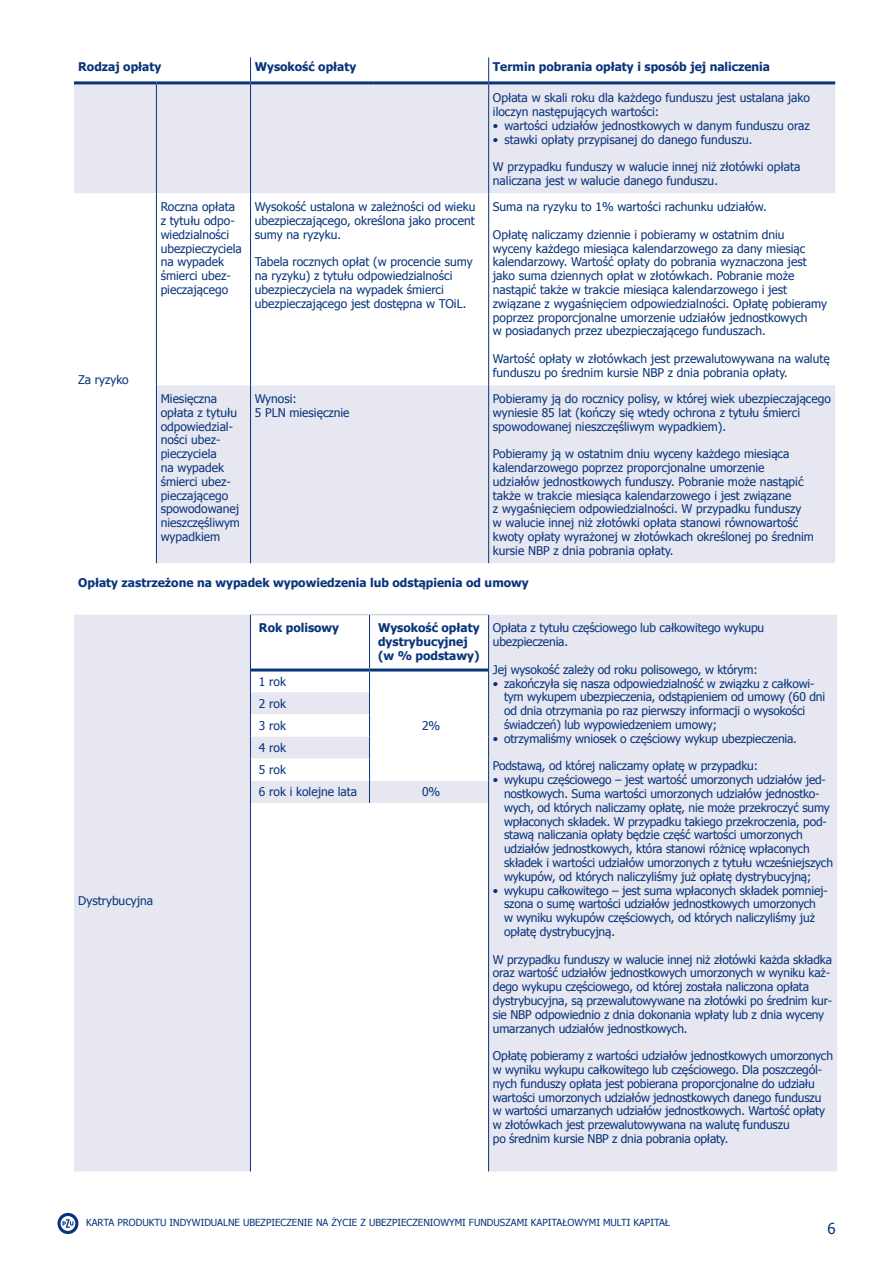
<style>
.page{position:relative;width:893px;height:1263px;background:#fff}
.page>*{position:absolute;margin:0;border:0;box-sizing:border-box;transform-origin:0 0}
.t1{font:15px "Tahoma";color:#08347b}
._6__TEKST_TABELI_KAR{font:12px/13.8px "Tahoma";letter-spacing:-.01em;color:#08347b}
._6__TEKST_TABELI_KAR-2{font:700 12px/13.8px "Tahoma";color:#08347b}
.t2{font:9.75px "Tahoma";color:#08347b}
</style>
<div class="page">
<svg style="left:57px;top:1213px;width:21px;height:21px"></svg>
<div style="left:74px;top:84px;width:761px;height:109px;background:#e6e7f1"></div>
<svg style="left:155px;top:193px;width:680px;height:371px"></svg>
<hr style="left:156px;top:84px;width:1px;height:109px;background:#08347b">
<hr style="left:250px;top:84px;width:1px;height:109px;background:#08347b">
<hr style="left:488px;top:84px;width:1px;height:109px;background:#08347b">
<hr style="left:156px;top:193px;width:1px;height:192px;background:#08347b">
<hr style="left:250px;top:193px;width:1px;height:192px;background:#08347b">
<hr style="left:488px;top:193px;width:1px;height:192px;background:#08347b">
<hr style="left:156px;top:385px;width:1px;height:178px;background:#08347b">
<hr style="left:250px;top:385px;width:1px;height:178px;background:#08347b">
<hr style="left:488px;top:385px;width:1px;height:178px;background:#08347b">
<svg style="left:250px;top:57px;width:1px;height:24px"></svg>
<svg style="left:488px;top:57px;width:1px;height:24px"></svg>
<hr style="left:74px;top:81px;width:82px;height:3px;background:#08347b">
<hr style="left:156px;top:81px;width:95px;height:3px;background:#08347b">
<hr style="left:251px;top:81px;width:123px;height:3px;background:#08347b">
<hr style="left:374px;top:81px;width:115px;height:3px;background:#08347b">
<hr style="left:489px;top:81px;width:346px;height:3px;background:#08347b">
<div style="left:74px;top:615px;width:763px;height:556px;background:#e6e7f1"></div>
<svg style="left:251px;top:803px;width:237px;height:368px"></svg>
<hr style="left:250px;top:614px;width:119px;height:1px;background:#bdc0da">
<hr style="left:369px;top:614px;width:120px;height:1px;background:#bdc0da">
<svg style="left:250px;top:615px;width:239px;height:188px"></svg>
<hr style="left:250px;top:803px;width:1px;height:368px;background:#08347b">
<hr style="left:488px;top:803px;width:1px;height:368px;background:#08347b">
<hr style="left:251px;top:668px;width:118px;height:3px;background:#08347b">
<hr style="left:369px;top:668px;width:119px;height:3px;background:#08347b">
<p class="_6__TEKST_TABELI_KAR-2" style="left:78px;top:59px;width:85px">Rodzaj opłaty</p>
<p class="_6__TEKST_TABELI_KAR-2" style="left:255px;top:59px;width:103px">Wysokość opłaty</p>
<p class="_6__TEKST_TABELI_KAR-2" style="left:493px;top:59px;width:279px">Termin pobrania opłaty i sposób jej naliczenia</p>
<p class="_6__TEKST_TABELI_KAR" style="left:493px;top:90px;width:318px">Opłata w skali roku dla każdego funduszu jest ustalana jako iloczyn następujących wartości:</p>
<p class="_6__TEKST_TABELI_KAR" style="left:493px;top:118px;width:318px">• wartości udziałów jednostkowych w danym funduszu oraz</p>
<p class="_6__TEKST_TABELI_KAR" style="left:493px;top:132px;width:261px">• stawki opłaty przypisanej do danego funduszu.</p>
<p class="_6__TEKST_TABELI_KAR" style="left:493px;top:159px;width:309px">W przypadku funduszy w walucie innej niż złotówki opłata naliczana jest w walucie danego funduszu.</p>
<p class="_6__TEKST_TABELI_KAR" style="left:78px;top:372px;width:52px">Za ryzyko</p>
<p class="_6__TEKST_TABELI_KAR" style="left:161px;top:199px;width:83px">Roczna opłata z tytułu odpo&shy;wiedzialności ubezpieczyciela na wypadek śmierci ubez&shy;pieczającego</p>
<p class="_6__TEKST_TABELI_KAR" style="left:255px;top:199px;width:222px;text-align:justify">Wysokość ustalona w zależności od wieku ubezpieczającego, określona jako procent sumy na ryzyku.</p>
<p class="_6__TEKST_TABELI_KAR" style="left:255px;top:254px;width:219px">Tabela rocznych opłat (w procencie sumy na ryzyku) z tytułu odpowiedzialności ubezpieczyciela na wypadek śmierci ubezpieczającego jest dostępna w TOiL.</p>
<p class="_6__TEKST_TABELI_KAR" style="left:493px;top:199px;width:276px">Suma na ryzyku to 1% wartości rachunku udziałów.</p>
<p class="_6__TEKST_TABELI_KAR" style="left:493px;top:227px;width:336px">Opłatę naliczamy dziennie i pobieramy w ostatnim dniu<br>wyceny każdego miesiąca kalendarzowego za dany miesiąc kalendarzowy. Wartość opłaty do pobrania wyznaczona jest jako suma dziennych opłat w złotówkach. Pobranie może nastąpić także w trakcie miesiąca kalendarzowego i jest związane z wygaśnięciem odpowiedzialności. Opłatę pobieramy poprzez proporcjonalne umorzenie udziałów jednostkowych<br>w posiadanych przez ubezpieczającego funduszach.</p>
<p class="_6__TEKST_TABELI_KAR" style="left:493px;top:351px;width:338px">Wartość opłaty w złotówkach jest przewalutowywana na walutę funduszu po średnim kursie NBP z dnia pobrania opłaty.</p>
<p class="_6__TEKST_TABELI_KAR" style="left:493px;top:391px;width:340px">Pobieramy ją do rocznicy polisy, w której wiek ubezpieczającego wyniesie 85 lat (kończy się wtedy ochrona z tytułu śmierci spowodowanej nieszczęśliwym wypadkiem).</p>
<p class="_6__TEKST_TABELI_KAR" style="left:493px;top:446px;width:322px">Pobieramy ją w ostatnim dniu wyceny każdego miesiąca kalendarzowego poprzez proporcjonalne umorzenie udziałów jednostkowych funduszy. Pobranie może nastąpić także w trakcie miesiąca kalendarzowego i jest związane<br>z wygaśnięciem odpowiedzialności. W przypadku funduszy<br>w walucie innej niż złotówki opłata stanowi równowartość kwoty opłaty wyrażonej w złotówkach określonej po średnim kursie NBP z dnia pobrania opłaty.</p>
<p class="_6__TEKST_TABELI_KAR-2" style="left:78px;top:575px;width:452px">Opłaty zastrzeżone na wypadek wypowiedzenia lub odstąpienia od umowy</p>
<p class="_6__TEKST_TABELI_KAR" style="left:161px;top:391px;width:81px">Miesięczna opłata z tytułu odpowiedzial&shy;ności ubez&shy;pieczyciela<br>na wypadek śmierci ubez&shy;pieczającego spowodowanej nieszczęśliwym wypadkiem</p>
<p class="_6__TEKST_TABELI_KAR" style="left:255px;top:391px;width:44px">Wynosi:</p>
<p class="_6__TEKST_TABELI_KAR" style="left:255px;top:405px;width:96px">5 PLN miesięcznie</p>
<p class="_6__TEKST_TABELI_KAR" style="left:78px;top:893px;width:76px">Dystrybucyjna</p>
<p class="_6__TEKST_TABELI_KAR-2" style="left:259px;top:620px;width:82px">Rok polisowy</p>
<p class="_6__TEKST_TABELI_KAR-2" style="left:378px;top:620px;width:103px">Wysokość opłaty dystrybucyjnej (w % podstawy)</p>
<p class="_6__TEKST_TABELI_KAR" style="left:493px;top:621px;width:273px">Opłata z tytułu częściowego lub całkowitego wykupu ubezpieczenia.</p>
<p class="_6__TEKST_TABELI_KAR" style="left:493px;top:662px;width:266px">Jej wysokość zależy od roku polisowego, w którym:</p>
<p class="_6__TEKST_TABELI_KAR" style="left:504px;top:676px;width:323px;text-indent:-11px">• zakończyła się nasza odpowiedzialność w związku z całkowi&shy;tym wykupem ubezpieczenia, odstąpieniem od umowy (60 dni od dnia otrzymania po raz pierwszy informacji o wysokości świadczeń) lub wypowiedzeniem umowy;</p>
<p class="_6__TEKST_TABELI_KAR" style="left:493px;top:731px;width:306px">• otrzymaliśmy wniosek o częściowy wykup ubezpieczenia.</p>
<p class="_6__TEKST_TABELI_KAR" style="left:493px;top:759px;width:267px">Podstawą, od której naliczamy opłatę w przypadku:</p>
<p class="_6__TEKST_TABELI_KAR" style="left:504px;top:772px;width:331px;text-indent:-11px">• wykupu częściowego – jest wartość umorzonych udziałów jed&shy;nostkowych. Suma wartości umorzonych udziałów jednostko&shy;wych, od których naliczamy opłatę, nie może przekroczyć sumy wpłaconych składek. W przypadku takiego przekroczenia, pod&shy;stawą naliczania opłaty będzie część wartości umorzonych udziałów jednostkowych, która stanowi różnicę wpłaconych składek i wartości udziałów umorzonych z tytułu wcześniejszych wykupów, od których naliczyliśmy już opłatę dystrybucyjną;</p>
<p class="_6__TEKST_TABELI_KAR" style="left:504px;top:883px;width:325px;text-indent:-11px">• wykupu całkowitego – jest suma wpłaconych składek pomniej&shy;szona o sumę wartości udziałów jednostkowych umorzonych w wyniku wykupów częściowych, od których naliczyliśmy już opłatę dystrybucyjną.</p>
<p class="_6__TEKST_TABELI_KAR" style="left:493px;top:952px;width:341px">W przypadku funduszy w walucie innej niż złotówki każda składka oraz wartość udziałów jednostkowych umorzonych w wyniku każ&shy;dego wykupu częściowego, od której została naliczona opłata dystrybucyjna, są przewalutowywane na złotówki po średnim kur&shy;sie NBP odpowiednio z dnia dokonania wpłaty lub z dnia wyceny umarzanych udziałów jednostkowych.</p>
<p class="_6__TEKST_TABELI_KAR" style="left:493px;top:1048px;width:342px">Opłatę pobieramy z wartości udziałów jednostkowych umorzonych w wyniku wykupu całkowitego lub częściowego. Dla poszczegól&shy;nych funduszy opłata jest pobierana proporcjonalne do udziału wartości umorzonych udziałów jednostkowych danego funduszu w wartości umarzanych udziałów jednostkowych. Wartość opłaty w złotówkach jest przewalutowywana na walutę funduszu<br>po średnim kursie NBP z dnia pobrania opłaty.</p>
<p class="_6__TEKST_TABELI_KAR" style="left:259px;top:674px;width:29px">1 rok</p>
<p class="_6__TEKST_TABELI_KAR" style="left:259px;top:696px;width:29px">2 rok</p>
<p class="_6__TEKST_TABELI_KAR" style="left:259px;top:718px;width:29px">3 rok</p>
<p class="_6__TEKST_TABELI_KAR" style="left:259px;top:740px;width:29px">4 rok</p>
<p class="_6__TEKST_TABELI_KAR" style="left:259px;top:762px;width:29px">5 rok</p>
<p class="_6__TEKST_TABELI_KAR" style="left:259px;top:785px;width:100px">6 rok i kolejne lata</p>
<p class="_6__TEKST_TABELI_KAR" style="left:422px;top:785px;width:20px">0%</p>
<p class="_6__TEKST_TABELI_KAR" style="left:422px;top:718px;width:20px">2%</p>
<p class="t2" style="left:86px;top:1216px;width:585px">KARTA PRODUKTU INDYWIDUALNE UBEZPIECZENIE NA ŻYCIE Z UBEZPIECZENIOWYMI FUNDUSZAMI KAPITAŁOWYMI MULTI KAPITAŁ</p>
<p class="t1" style="left:827px;top:1218px;width:10px">6</p>
</div>
